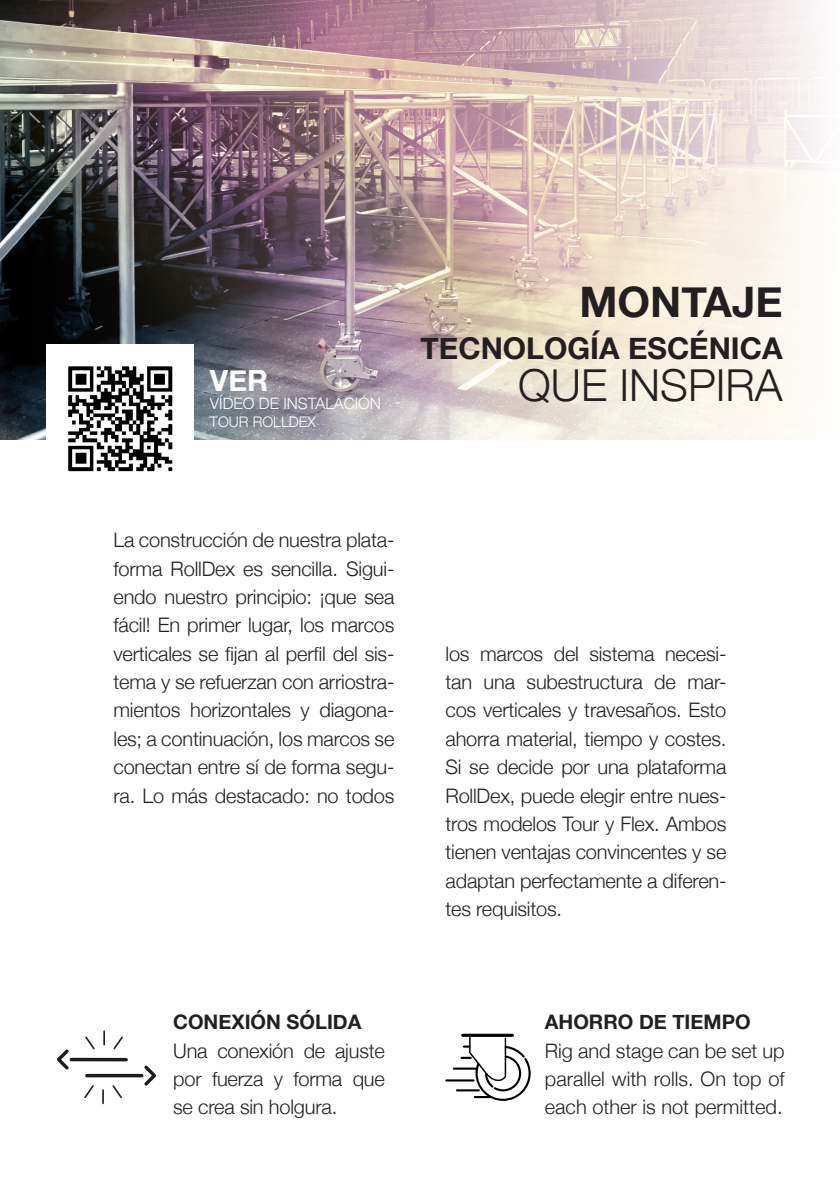
<style>
.page{position:relative;width:840px;height:1191px;background:#fff}
.page>*{position:absolute;margin:0;border:0;box-sizing:border-box;transform-origin:0 0}
.t1{font:300 44px "Helvetica Neue";color:#231f20}
.t2{font:700 42px "Helvetica Neue";color:#231f20}
.t3{font:700 30px "Helvetica Neue";color:#231f20}
.t4{font:700 29.2px "Helvetica Neue";color:#fff}
.Body{font:300 20px/28.4px "Helvetica Neue";letter-spacing:-.01em;color:#231f20;text-align:justify}
.Subline{font:300 20px/28.4px "Helvetica Neue";color:#231f20;text-align:justify}
.Subline-2{font:700 20px "Helvetica Neue";color:#231f20}
.t5{font:300 15.6px "Helvetica Neue";color:#fff}
.t6{font:300 14.6px "Helvetica Neue";color:#fff}
</style>
<div class="page">
<img style="left:0;top:0;width:820px;height:439px">
<svg style="left:72px;top:1057px;width:54px;height:4px"></svg>
<svg style="left:57px;top:1049px;width:15px;height:21px"></svg>
<svg style="left:87px;top:1073px;width:54px;height:4px"></svg>
<svg style="left:141px;top:1065px;width:15px;height:21px"></svg>
<svg style="left:85px;top:1036px;width:10px;height:14px"></svg>
<svg style="left:103px;top:1031px;width:2px;height:13px"></svg>
<svg style="left:113px;top:1036px;width:10px;height:14px"></svg>
<svg style="left:112px;top:1085px;width:10px;height:14px"></svg>
<svg style="left:102px;top:1090px;width:2px;height:13px"></svg>
<svg style="left:84px;top:1085px;width:10px;height:13px"></svg>
<hr style="left:453px;top:1067px;width:23px;height:2px;background:#000">
<hr style="left:446px;top:1079px;width:27px;height:2px;background:#000">
<hr style="left:456px;top:1089px;width:22px;height:2px;background:#000">
<svg style="left:461px;top:1033px;width:69px;height:68px"></svg>
<svg style="left:462px;top:1033px;width:50px;height:4px"></svg>
<img style="left:46px;top:345px;width:147px;height:127px">
<p class="t4" style="left:210px;top:357px;width:60px">VER</p>
<p class="t5" style="left:210px;top:391px;width:172px">VÍDEO DE INSTALACIÓN</p>
<p class="t6" style="left:210px;top:410px;width:107px">TOUR ROLLDEX</p>
<p class="t2" style="left:579px;top:269px;width:205px">MONTAJE</p>
<p class="t3" style="left:420px;top:325px;width:363px">TECNOLOGÍA ESCÉNICA</p>
<p class="t1" style="left:518px;top:350px;width:266px">QUE INSPIRA</p>
<p class="Body" style="left:113px;top:524px;width:282px">La construcción de nuestra plata&shy;forma RollDex es sencilla. Sigui&shy;endo nuestro principio: ¡que sea fácil! En primer lugar, los marcos verticales se fijan al perfil del sis&shy;tema y se refuerzan con arriostra&shy;mientos horizontales y diagona&shy;les; a continuación, los marcos se conectan entre sí de forma segu&shy;ra. Lo más destacado: no todos</p>
<p class="Subline-2" style="left:173px;top:1006px;width:190px">CONEXIÓN SÓLIDA</p>
<p class="Body" style="left:173px;top:1035px;width:213px">Una conexión de ajuste por fuerza y forma que se crea sin holgura.</p>
<p class="Body" style="left:445px;top:638px;width:282px">los marcos del sistema necesi&shy;tan una subestructura de mar&shy;cos verticales y travesaños. Esto ahorra material, tiempo y costes.<br>Si se decide por una plataforma RollDex, puede elegir entre nues&shy;tros modelos Tour y Flex. Ambos tienen ventajas convincentes y se adaptan perfectamente a diferen&shy;tes requisitos.</p>
<p class="Subline-2" style="left:544px;top:1006px;width:207px">AHORRO DE TIEMPO</p>
<p class="Subline" style="left:544px;top:1035px;width:241px">Rig and stage can be set up parallel with rolls. On top of each other is not permitted.</p>
</div>
